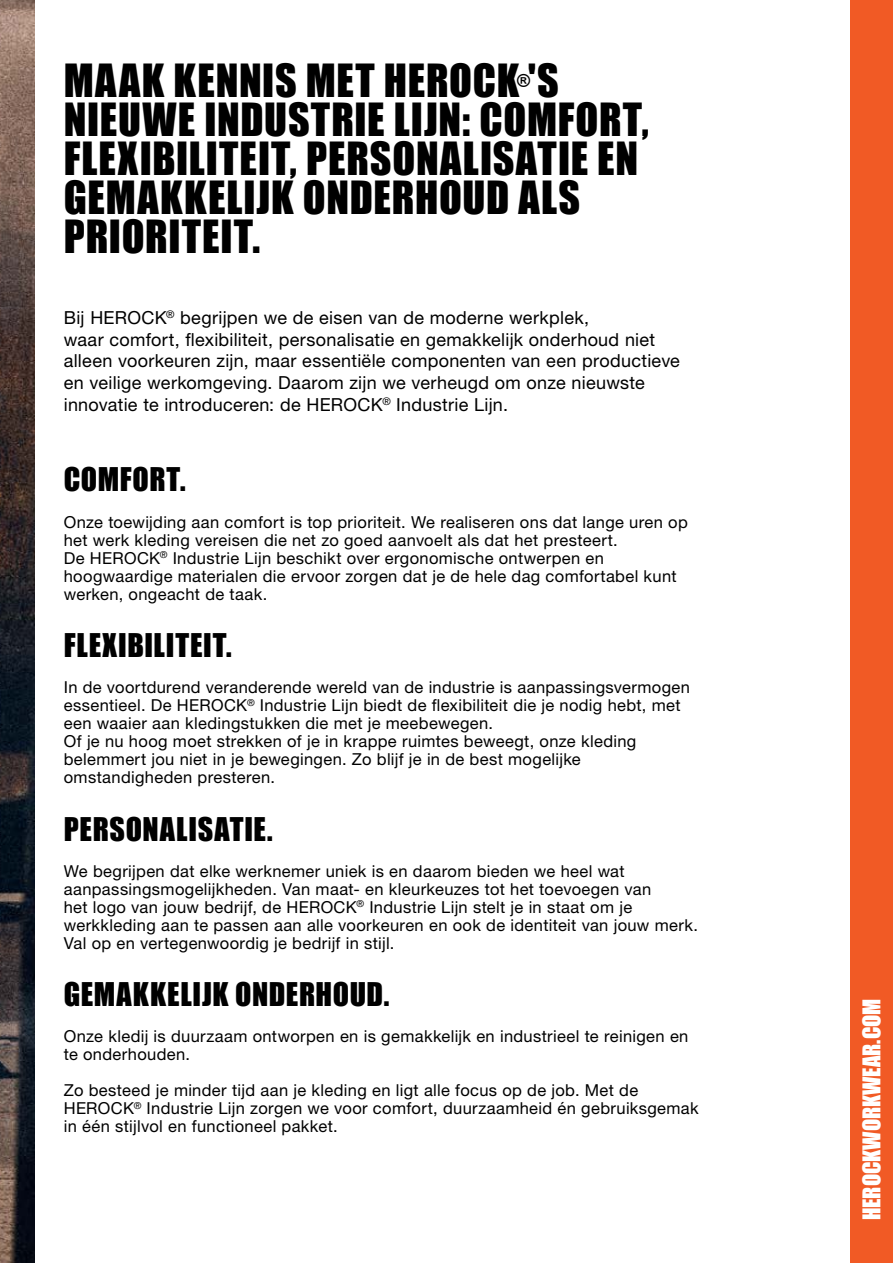
<style>
.page{position:relative;width:893px;height:1263px;background:#fff}
.page>*{position:absolute;margin:0;border:0;box-sizing:border-box;transform-origin:0 0}
.t1{font:42px/39px "Impact";letter-spacing:.02em;color:#000}
.t2{font:30px "Impact";letter-spacing:.025em;color:#000}
.t3{font:22.5px "Impact";color:#fff}
.t4{font:18px/21.6px "Helvetica Neue LT Std";letter-spacing:.015em;color:#000}
.t5{font:17.55px "Impact";color:#000}
.t6{font:16.5px/18px "Helvetica Neue LT Std";letter-spacing:.02em;color:#000}
</style>
<div class="page">
<img style="left:0;top:0;width:34px;height:1263px">
<div style="left:850px;top:0;width:43px;height:1263px;background:#f15a25"></div>
<h1 class="t1" style="left:64px;top:60px;width:497px">MAAK KENNIS MET HEROCK 'S</h1>
<p class="t5" style="left:517px;top:66px;width:15px">®</p>
<h1 class="t1" style="left:64px;top:99px;width:586px">NIEUWE INDUSTRIE LIJN: COMFORT,<br>FLEXIBILITEIT, PERSONALISATIE EN<br>GEMAKKELIJK ONDERHOUD ALS<br>PRIORITEIT.</h1>
<p class="t4" style="left:64px;top:307px;width:618px">Bij HEROCK<sup>®</sup> begrijpen we de eisen van de moderne werkplek,<br>waar comfort, flexibiliteit, personalisatie en gemakkelijk onderhoud niet alleen voorkeuren zijn, maar essentiële componenten van een productieve en veilige werkomgeving. Daarom zijn we verheugd om onze nieuwste innovatie te introduceren: de HEROCK<sup>®</sup> Industrie Lijn.</p>
<h2 class="t2" style="left:64px;top:456px;width:123px">COMFORT.</h2>
<p class="t6" style="left:64px;top:512px;width:626px">Onze toewijding aan comfort is top prioriteit. We realiseren ons dat lange uren op het werk kleding vereisen die net zo goed aanvoelt als dat het presteert.<br>De HEROCK<sup>®</sup> Industrie Lijn beschikt over ergonomische ontwerpen en hoogwaardige materialen die ervoor zorgen dat je de hele dag comfortabel kunt werken, ongeacht de taak.</p>
<h2 class="t2" style="left:64px;top:622px;width:169px">FLEXIBILITEIT.</h2>
<p class="t6" style="left:64px;top:678px;width:628px">In de voortdurend veranderende wereld van de industrie is aanpassingsvermogen essentieel. De HEROCK<sup>®</sup> Industrie Lijn biedt de flexibiliteit die je nodig hebt, met een waaier aan kledingstukken die met je meebewegen.<br>Of je nu hoog moet strekken of je in krappe ruimtes beweegt, onze kleding belemmert jou niet in je bewegingen. Zo blijf je in de best mogelijke omstandigheden presteren.</p>
<h2 class="t2" style="left:64px;top:806px;width:211px">PERSONALISATIE.</h2>
<p class="t6" style="left:64px;top:862px;width:636px">We begrijpen dat elke werknemer uniek is en daarom bieden we heel wat aanpassingsmogelijkheden. Van maat- en kleurkeuzes tot het toevoegen van<br>het logo van jouw bedrijf, de HEROCK<sup>®</sup> Industrie Lijn stelt je in staat om je werkkleding aan te passen aan alle voorkeuren en ook de identiteit van jouw merk.<br>Val op en vertegenwoordig je bedrijf in stijl.</p>
<h2 class="t2" style="left:64px;top:971px;width:327px">GEMAKKELIJK ONDERHOUD.</h2>
<p class="t6" style="left:64px;top:1027px;width:626px">Onze kledij is duurzaam ontworpen en is gemakkelijk en industrieel te reinigen en te onderhouden.</p>
<p class="t6" style="left:64px;top:1081px;width:636px">Zo besteed je minder tijd aan je kleding en ligt alle focus op de job. Met de<br>HEROCK<sup>®</sup> Industrie Lijn zorgen we voor comfort, duurzaamheid én gebruiksgemak in één stijlvol en functioneel pakket.</p>
<h3 class="t3" style="left:854px;top:1220px;width:223px;rotate:-90deg">HEROCKWORKWEAR.COM</h3>
</div>
